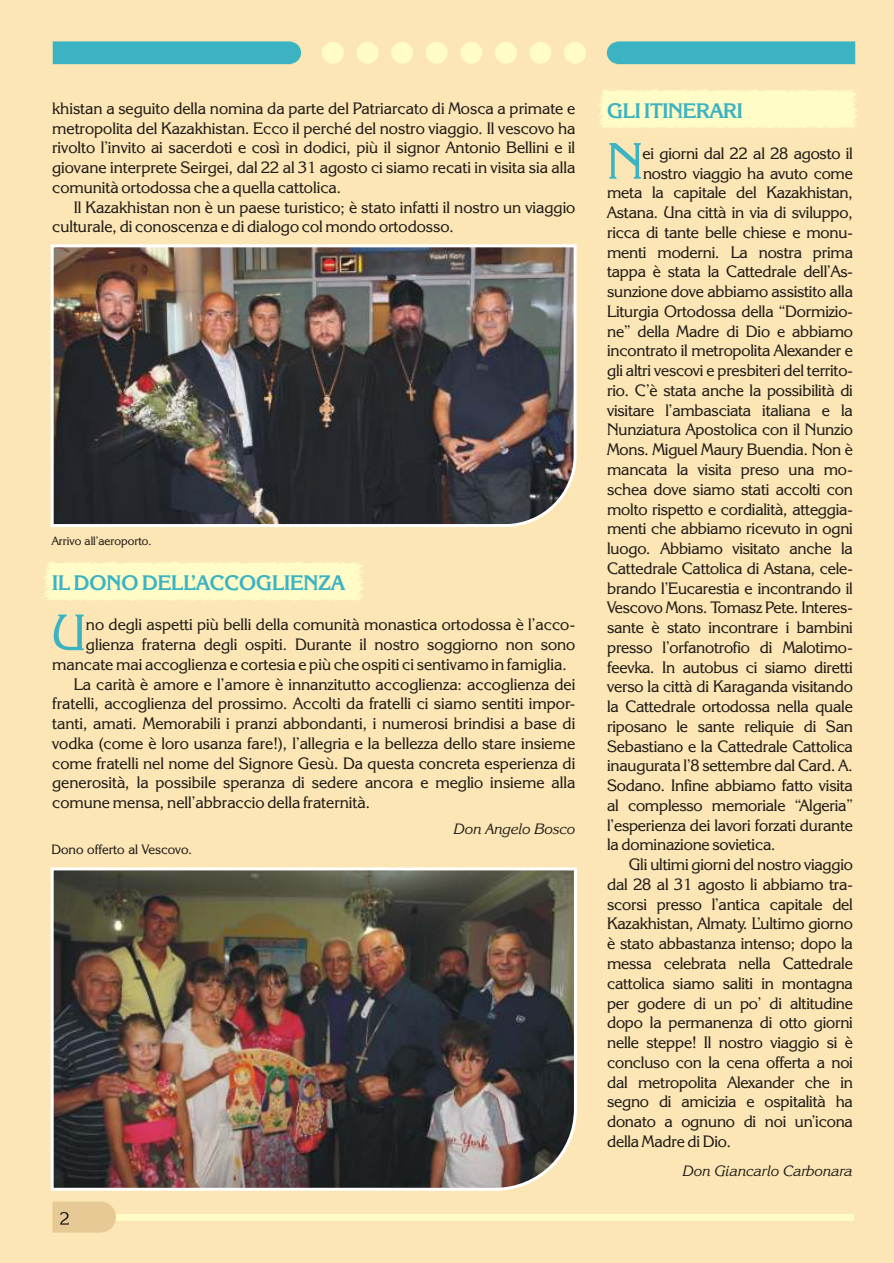
<style>
.page{position:relative;width:894px;height:1263px;background:#fce6b5}
.page>*{position:absolute;margin:0;border:0;box-sizing:border-box;transform-origin:0 0}
.t1{font:51px "Korinna BT";color:#3bb3c2}
.t2{font:700 21px "Korinna BT";color:#3bb3c2}
.t3{font:16.5px/19.8px "Korinna BT";letter-spacing:-.01em;color:#1f1a17;text-align:justify}
.t4{font:italic 15px "Korinna BT";color:#1f1a17}
.t5{font:13.5px "Korinna BT";color:#1f1a17}
.t6{font:12px "Korinna BT";color:#1f1a17}
</style>
<div class="page">
<img style="left:50px;top:244px;width:527px;height:283px">
<img style="left:50px;top:867px;width:527px;height:324px">
<div style="left:107px;top:1214px;width:747px;height:6px;background:#fffcc7"></div>
<svg style="left:52px;top:1202px;width:64px;height:31px;background:#e3c793"></svg>
<div style="left:607px;top:41px;width:248px;height:23px;background:#3bb3c2"></div>
<div style="left:564px;top:42px;width:22px;height:22px;background:#fffcc7;border-radius:50%"></div>
<div style="left:530px;top:42px;width:21px;height:22px;background:#fffcc7;border-radius:50%"></div>
<div style="left:495px;top:42px;width:22px;height:22px;background:#fffcc7;border-radius:50%"></div>
<div style="left:460px;top:42px;width:22px;height:22px;background:#fffcc7;border-radius:50%"></div>
<div style="left:426px;top:42px;width:22px;height:22px;background:#fffcc7;border-radius:50%"></div>
<div style="left:391px;top:42px;width:22px;height:22px;background:#fffcc7;border-radius:50%"></div>
<div style="left:357px;top:42px;width:21px;height:22px;background:#fffcc7;border-radius:50%"></div>
<div style="left:322px;top:42px;width:22px;height:22px;background:#fffcc7;border-radius:50%"></div>
<div style="left:53px;top:41px;width:248px;height:23px;background:#3bb3c2"></div>
<svg style="left:42px;top:561px;width:322px;height:40px;background:#fef9c5"></svg>
<svg style="left:598px;top:89px;width:260px;height:40px;background:#fef9c5"></svg>
<p class="t3" style="left:52px;top:100px;width:525px">khistan a seguito della nomina da parte del Patriarcato di Mosca a primate e metropolita del Kazakhistan. Ecco il perché del nostro viaggio. Il vescovo ha rivolto l’invito ai sacerdoti e così in dodici, più il signor Antonio Bellini e il giovane interprete Seirgei, dal 22 al 31 agosto ci siamo recati in visita sia alla comunità ortodossa che a quella cattolica.</p>
<p class="t3" style="left:52px;top:198px;width:525px;text-indent:22px">Il Kazakhistan non è un paese turistico; è stato infatti il nostro un viaggio culturale, di conoscenza e di dialogo col mondo ortodosso.</p>
<p class="t6" style="left:52px;top:535px;width:102px">Arrivo all’aeroporto.</p>
<p class="t2" style="left:52px;top:574px;width:294px">IL DONO DELL’ACCOGLIENZA</p>
<h1 class="t1" style="left:52px;top:611px;width:35px">U</h1>
<p class="t3" style="left:86px;top:616px;width:491px">no degli aspetti più belli della comunità monastica ortodossa è l’acco-</p>
<p class="t3" style="left:86px;top:636px;width:491px">glienza fraterna degli ospiti. Durante il nostro soggiorno non sono</p>
<p class="t3" style="left:52px;top:656px;width:516px">mancate mai accoglienza e cortesia e più che ospiti ci sentivamo in famiglia.</p>
<p class="t3" style="left:74px;top:675px;width:503px">La carità è amore e l’amore è innanzitutto accoglienza: accoglienza dei</p>
<p class="t3" style="left:52px;top:695px;width:525px">fratelli, accoglienza del prossimo. Accolti da fratelli ci siamo sentiti impor-</p>
<p class="t3" style="left:52px;top:715px;width:525px">tanti, amati. Memorabili i pranzi abbondanti, i numerosi brindisi a base di</p>
<p class="t3" style="left:52px;top:735px;width:525px">vodka (come è loro usanza fare!), l’allegria e la bellezza dello stare insieme</p>
<p class="t3" style="left:52px;top:754px;width:525px">come fratelli nel nome del Signore Gesù. Da questa concreta esperienza di</p>
<p class="t3" style="left:52px;top:774px;width:525px">generosità, la possibile speranza di sedere ancora e meglio insieme alla</p>
<p class="t3" style="left:52px;top:794px;width:320px">comune mensa, nell’abbraccio della fraternità.</p>
<p class="t4" style="left:454px;top:822px;width:123px">Don Angelo Bosco</p>
<p class="t5" style="left:51px;top:844px;width:142px">Dono offerto al Vescovo.</p>
<p class="t2" style="left:607px;top:102px;width:137px">GLI ITINERARI</p>
<h1 class="t1" style="left:607px;top:140px;width:37px">N</h1>
<p class="t3" style="left:642px;top:145px;width:212px">ei giorni dal 22 al 28 agosto il</p>
<p class="t3" style="left:643px;top:164px;width:211px">nostro viaggio ha avuto come</p>
<p class="t3" style="left:607px;top:184px;width:247px">meta la capitale del Kazakhistan,</p>
<p class="t3" style="left:607px;top:204px;width:247px">Astana. Una città in via di sviluppo,</p>
<p class="t3" style="left:607px;top:224px;width:247px">ricca di tante belle chiese e monu-</p>
<p class="t3" style="left:607px;top:243px;width:247px">menti moderni. La nostra prima</p>
<p class="t3" style="left:607px;top:263px;width:247px">tappa è stata la Cattedrale dell’As-</p>
<p class="t3" style="left:607px;top:283px;width:247px">sunzione dove abbiamo assistito alla</p>
<p class="t3" style="left:607px;top:303px;width:247px">Liturgia Ortodossa della “Dormizio-</p>
<p class="t3" style="left:607px;top:322px;width:247px">ne” della Madre di Dio e abbiamo</p>
<p class="t3" style="left:607px;top:342px;width:247px">incontrato il metropolita Alexander e</p>
<p class="t3" style="left:607px;top:362px;width:247px">gli altri vescovi e presbiteri del territo-</p>
<p class="t3" style="left:607px;top:382px;width:247px">rio. C’è stata anche la possibilità di</p>
<p class="t3" style="left:607px;top:402px;width:247px">visitare l’ambasciata italiana e la</p>
<p class="t3" style="left:607px;top:421px;width:247px">Nunziatura Apostolica con il Nunzio</p>
<p class="t3" style="left:607px;top:441px;width:247px">Mons. Miguel Maury Buendia. Non è</p>
<p class="t3" style="left:607px;top:461px;width:247px">mancata la visita preso una mo-</p>
<p class="t3" style="left:607px;top:481px;width:247px">schea dove siamo stati accolti con</p>
<p class="t3" style="left:607px;top:500px;width:247px">molto rispetto e cordialità, atteggia-</p>
<p class="t3" style="left:607px;top:520px;width:247px">menti che abbiamo ricevuto in ogni</p>
<p class="t3" style="left:607px;top:540px;width:247px">luogo. Abbiamo visitato anche la</p>
<p class="t3" style="left:607px;top:560px;width:247px">Cattedrale Cattolica di Astana, cele-</p>
<p class="t3" style="left:607px;top:579px;width:247px">brando l’Eucarestia e incontrando il</p>
<p class="t3" style="left:607px;top:599px;width:247px">Vescovo Mons. Tomasz Pete. Interes-</p>
<p class="t3" style="left:607px;top:619px;width:247px">sante è stato incontrare i bambini</p>
<p class="t3" style="left:607px;top:639px;width:247px">presso l’orfanotrofio di Malotimo-</p>
<p class="t3" style="left:607px;top:658px;width:247px">feevka. In autobus ci siamo diretti</p>
<p class="t3" style="left:607px;top:678px;width:247px">verso la città di Karaganda visitando</p>
<p class="t3" style="left:607px;top:698px;width:247px">la Cattedrale ortodossa nella quale</p>
<p class="t3" style="left:607px;top:718px;width:247px">riposano le sante reliquie di San</p>
<p class="t3" style="left:607px;top:737px;width:247px">Sebastiano e la Cattedrale Cattolica</p>
<p class="t3" style="left:607px;top:757px;width:247px">inaugurata l’8 settembre dal Card. A.</p>
<p class="t3" style="left:607px;top:777px;width:247px">Sodano. Infine abbiamo fatto visita</p>
<p class="t3" style="left:607px;top:797px;width:247px">al complesso memoriale “Algeria”</p>
<p class="t3" style="left:607px;top:816px;width:247px">l’esperienza dei lavori forzati durante</p>
<p class="t3" style="left:607px;top:836px;width:170px">la dominazione sovietica.</p>
<p class="t3" style="left:629px;top:856px;width:226px">Gli ultimi giorni del nostro viaggio</p>
<p class="t3" style="left:607px;top:876px;width:247px">dal 28 al 31 agosto li abbiamo tra-</p>
<p class="t3" style="left:607px;top:896px;width:247px">scorsi presso l’antica capitale del</p>
<p class="t3" style="left:607px;top:915px;width:247px">Kazakhistan, Almaty. L’ultimo giorno</p>
<p class="t3" style="left:607px;top:935px;width:247px">è stato abbastanza intenso; dopo la</p>
<p class="t3" style="left:607px;top:955px;width:247px">messa celebrata nella Cattedrale</p>
<p class="t3" style="left:607px;top:975px;width:247px">cattolica siamo saliti in montagna</p>
<p class="t3" style="left:607px;top:994px;width:247px">per godere di un po’ di altitudine</p>
<p class="t3" style="left:607px;top:1014px;width:247px">dopo la permanenza di otto giorni</p>
<p class="t3" style="left:607px;top:1034px;width:247px">nelle steppe! Il nostro viaggio si è</p>
<p class="t3" style="left:607px;top:1054px;width:247px">concluso con la cena offerta a noi</p>
<p class="t3" style="left:607px;top:1073px;width:247px">dal metropolita Alexander che in</p>
<p class="t3" style="left:607px;top:1093px;width:247px">segno di amicizia e ospitalità ha</p>
<p class="t3" style="left:607px;top:1113px;width:247px">donato a ognuno di noi un’icona</p>
<p class="t3" style="left:607px;top:1133px;width:126px">della Madre di Dio.</p>
<p class="t4" style="left:683px;top:1165px;width:171px">Don Giancarlo Carbonara</p>
</div>
